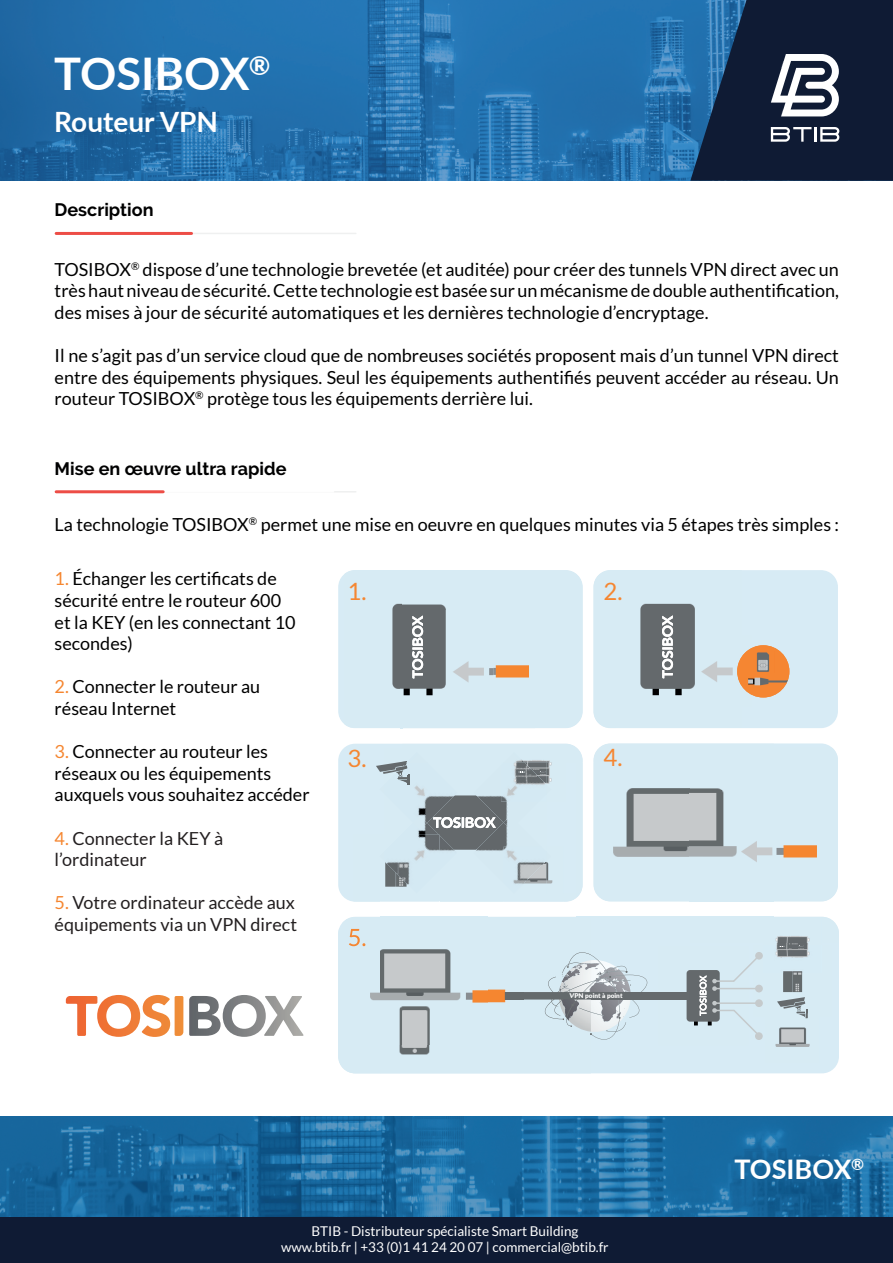
<style>
.page{position:relative;width:893px;height:1263px;background:#fff}
.page>*{position:absolute;margin:0;border:0;box-sizing:border-box;transform-origin:0 0}
.t1{font:700 45px "Lato";color:#fff}
.t2{font:700 28.05px "Lato";color:#fff}
.t3{font:700 27px "Lato";color:#fff}
.t4{font:23.85px "Lato";color:#f58631}
.t5{font:18px/21.6px "Lato";color:#000001}
.t6{font:18px/21.6px "Lato";color:#231f20}
.t7{font:700 18px "Raleway";color:#000001}
.t8{font:13.5px/16.2px "Lato";color:#fff;text-align:center}
.t9{font:900 6.45px "Lato";color:#fff}
.s1{color:#f58630}
</style>
<div class="page">
<hr style="left:55px;top:491px;width:301px;height:1px;background:#eff0f0">
<svg style="left:1px;top:1116px;width:892px;height:101px;fill:#1769a0"></svg>
<div style="left:0;top:1217px;width:893px;height:45px;background:#0f1b34"></div>
<svg style="left:0;top:0;width:690px;height:181px;fill:#2271af"></svg>
<svg style="left:690px;top:0;width:203px;height:181px"></svg>
<hr style="left:55px;top:233px;width:301px;height:1px;background:#eff0f0">
<hr style="left:56px;top:232px;width:136px;height:3px;background:#ed4d46">
<hr style="left:55px;top:491px;width:279px;height:1px;background:#fff">
<hr style="left:56px;top:490px;width:107px;height:3px;background:#ed4d46">
<div style="left:338px;top:917px;width:501px;height:156px;background:#d7ebf5;border-radius:17px"></div>
<div style="left:338px;top:744px;width:245px;height:158px;background:#d7ebf5;border-radius:17px"></div>
<svg style="left:457px;top:817px;width:16px;height:11px"></svg>
<div style="left:593px;top:570px;width:245px;height:158px;background:#d7ebf5;border-radius:17px"></div>
<img style="left:658px;top:970px;width:41px;height:56px">
<img style="left:783px;top:973px;width:25px;height:41px">
<img style="left:775px;top:936px;width:35px;height:37px">
<div style="left:338px;top:570px;width:245px;height:158px;background:#d7ebf5;border-radius:17px"></div>
<img style="left:593px;top:743px;width:181px;height:158px">
<img style="left:689px;top:748px;width:85px;height:169px">
<img style="left:546px;top:862px;width:7px;height:22px">
<img style="left:346px;top:570px;width:56px;height:158px">
<img style="left:775px;top:1014px;width:35px;height:33px">
<svg style="left:777px;top:997px;width:30px;height:21px"></svg>
<img style="left:774px;top:790px;width:49px;height:112px">
<svg style="left:689px;top:901px;width:1px;height:12px"></svg>
<img style="left:402px;top:570px;width:181px;height:174px">
<img style="left:577px;top:737px;width:6px;height:26px">
<img style="left:593px;top:743px;width:22px;height:20px">
<img style="left:401px;top:610px;width:134px;height:118px">
<svg style="left:412px;top:616px;width:11px;height:62px"></svg>
<img style="left:593px;top:570px;width:102px;height:158px">
<svg style="left:662px;top:615px;width:11px;height:63px"></svg>
<img style="left:501px;top:742px;width:65px;height:42px">
<svg style="left:779px;top:945px;width:6px;height:2px"></svg>
<svg style="left:798px;top:945px;width:6px;height:2px"></svg>
<div style="left:504px;top:992px;width:184px;height:7px;background:#656a6d"></div>
<img style="left:338px;top:929px;width:186px;height:144px">
<img style="left:349px;top:929px;width:16px;height:17px">
<img style="left:487px;top:929px;width:37px;height:63px">
<img style="left:577px;top:893px;width:14px;height:24px">
<svg style="left:577px;top:893px;width:3px;height:4px"></svg>
<img style="left:380px;top:916px;width:107px;height:129px">
<img style="left:380px;top:901px;width:59px;height:1px">
<img style="left:524px;top:999px;width:21px;height:13px">
<svg style="left:545px;top:952px;width:102px;height:88px"></svg>
<img style="left:504px;top:992px;width:20px;height:7px">
<img style="left:473px;top:795px;width:36px;height:27px">
<img style="left:501px;top:763px;width:45px;height:38px">
<img style="left:503px;top:752px;width:22px;height:11px">
<svg style="left:518px;top:771px;width:7px;height:2px"></svg>
<img style="left:413px;top:782px;width:44px;height:40px">
<svg style="left:376px;top:761px;width:34px;height:24px"></svg>
<img style="left:416px;top:822px;width:41px;height:32px">
<img style="left:385px;top:835px;width:54px;height:52px">
<img style="left:413px;top:816px;width:14px;height:14px">
<img style="left:473px;top:822px;width:36px;height:30px">
<img style="left:503px;top:847px;width:43px;height:39px">
<img style="left:503px;top:816px;width:6px;height:14px">
<img style="left:701px;top:661px;width:50px;height:34px">
<svg style="left:737px;top:645px;width:52px;height:52px"></svg>
<img style="left:737px;top:645px;width:26px;height:26px">
<img style="left:752px;top:652px;width:23px;height:21px">
<img style="left:559px;top:980px;width:53px;height:41px">
<img style="left:576px;top:963px;width:25px;height:7px">
<svg style="left:66px;top:995px;width:117px;height:42px"></svg>
<svg style="left:189px;top:995px;width:114px;height:42px"></svg>
<svg style="left:699px;top:952px;width:64px;height:88px"></svg>
<div style="left:755px;top:999px;width:8px;height:8px;border:2px solid #c5cacc;border-radius:50%"></div>
<h1 class="t1" style="left:54px;top:41px;width:218px">TOSIBOX<sup>®</sup></h1>
<h2 class="t2" style="left:54px;top:101px;width:165px">Routeur VPN</h2>
<p class="t7" style="left:55px;top:199px;width:100px">Description</p>
<p class="t5" style="left:55px;top:258px;width:786px;text-align:justify">TOSIBOX<sup>®</sup> dispose d’une technologie brevetée (et auditée) pour créer des tunnels VPN direct avec un très haut niveau de sécurité. Cette technologie est basée sur un mécanisme de double authentification, des mises à jour de sécurité automatiques et les dernières technologie d’encryptage.</p>
<p class="t5" style="left:55px;top:345px;width:786px;text-align:justify">Il ne s’agit pas d’un service cloud que de nombreuses sociétés proposent mais d’un tunnel VPN direct entre des équipements physiques. Seul les équipements authentifiés peuvent accéder au réseau. Un routeur TOSIBOX<sup>®</sup> protège tous les équipements derrière lui.</p>
<p class="t7" style="left:55px;top:458px;width:233px">Mise en œuvre ultra rapide</p>
<p class="t5" style="left:55px;top:514px;width:786px">La technologie TOSIBOX<sup>®</sup> permet une mise en oeuvre en quelques minutes via 5 étapes très simples :</p>
<p class="t5" style="left:55px;top:568px;width:242px"><span class="s1">1.</span> Échanger les certificats de sécurité entre le routeur 600 et la KEY (en les connectant 10 secondes)</p>
<p class="t5" style="left:55px;top:676px;width:207px"><span class="s1">2.</span> Connecter le routeur au réseau Internet</p>
<p class="t5" style="left:55px;top:741px;width:256px"><span class="s1">3.</span> Connecter au routeur les réseaux ou les équipements auxquels vous souhaitez accéder</p>
<p class="t6" style="left:55px;top:827px;width:170px"><span class="s1">4.</span> Connecter la KEY à l’ordinateur</p>
<p class="t6" style="left:55px;top:892px;width:244px"><span class="s1">5.</span> Votre ordinateur accède aux équipements via un VPN direct</p>
<h3 class="t4" style="left:348px;top:578px;width:20px">1.</h3>
<h3 class="t4" style="left:348px;top:745px;width:20px">3.</h3>
<h3 class="t4" style="left:604px;top:578px;width:20px">2.</h3>
<h3 class="t4" style="left:604px;top:744px;width:20px">4.</h3>
<p class="t9" style="left:570px;top:991px;width:54px">VPN point à point</p>
<p class="t8" style="left:281px;top:1222px;width:329px">BTIB - Distributeur spécialiste Smart Building www.btib.fr | +33 (0)1 41 24 20 07 | commercial@btib.fr</p>
<h3 class="t3" style="left:734px;top:1149px;width:131px">TOSIBOX<sup>®</sup></h3>
</div>
